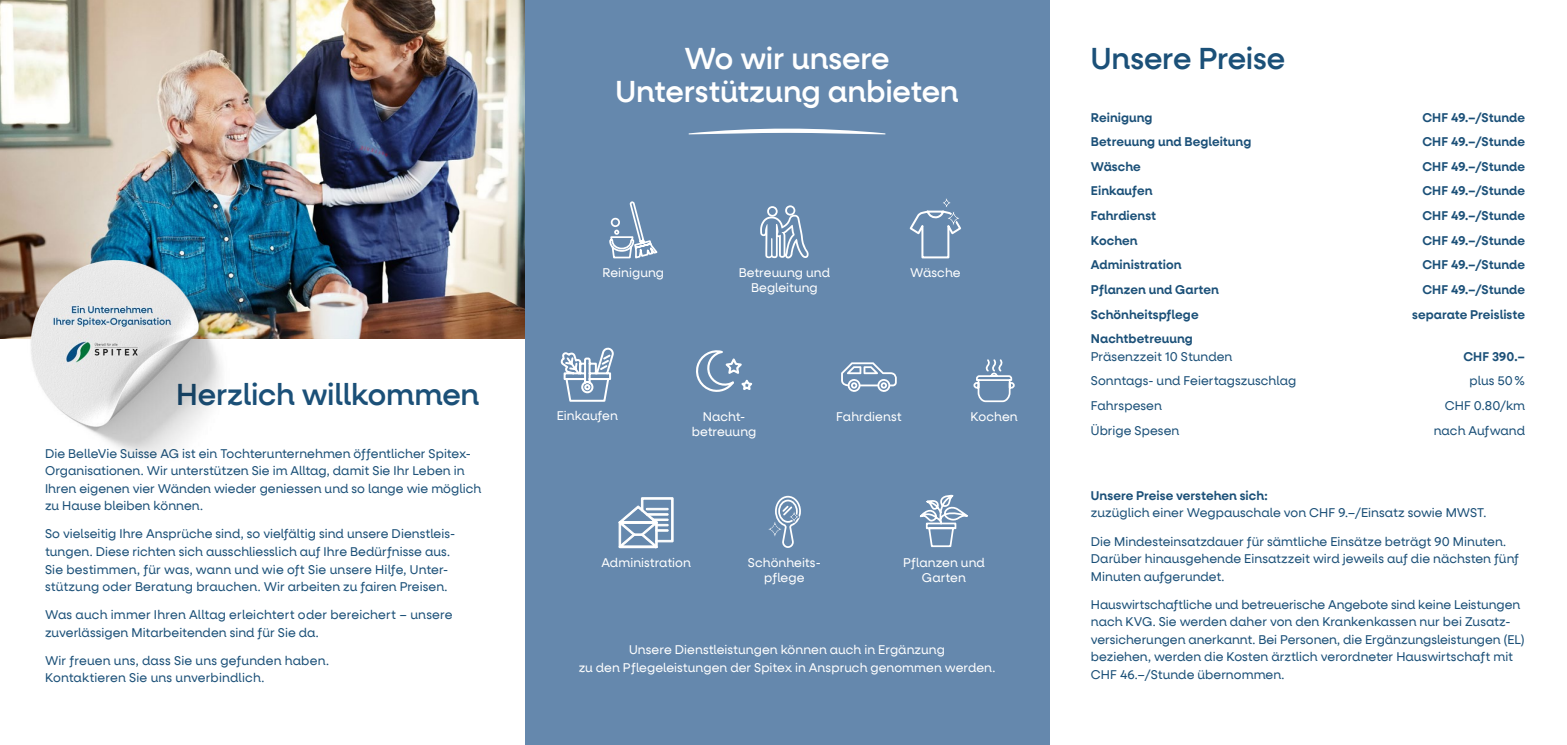
<style>
.page{position:relative;width:1567px;height:745px;background:#fff}
.page>*{position:absolute;margin:0;border:0;box-sizing:border-box;transform-origin:0 0}
.t1{font:500 30px/33.8px "Neulis Alt";letter-spacing:-.005em;color:#fff;text-align:center}
.t2{font:500 30px "Neulis Alt";letter-spacing:-.005em;color:#1b5078}
.t3{font:12.5px/17.5px "Neulis Alt";letter-spacing:.005em;color:#1b5078}
.t4{font:600 12.5px "Neulis Alt";letter-spacing:.01em;color:#1b5078}
.t5{font:12.5px/15px "Neulis Alt";letter-spacing:.005em;color:#fff;text-align:center}
</style>
<div class="page">
<img style="left:0;top:0;width:524px;height:338px">
<div style="left:524px;top:0;width:525px;height:744px;background:#6588ad"></div>
<svg style="left:688px;top:128px;width:197px;height:6px"></svg>
<svg style="left:909px;top:198px;width:52px;height:61px"></svg>
<svg style="left:768px;top:495px;width:33px;height:53px"></svg>
<svg style="left:841px;top:362px;width:55px;height:30px"></svg>
<svg style="left:973px;top:359px;width:42px;height:44px"></svg>
<svg style="left:560px;top:201px;width:98px;height:201px"></svg>
<svg style="left:920px;top:494px;width:48px;height:54px"></svg>
<svg style="left:696px;top:350px;width:57px;height:42px"></svg>
<svg style="left:760px;top:205px;width:48px;height:53px"></svg>
<svg style="left:618px;top:497px;width:55px;height:51px"></svg>
<img style="left:0;top:243px;width:242px;height:213px">
<h1 class="t1" style="left:615px;top:42px;width:344px">Wo wir unsere<br>Unterstützung anbieten</h1>
<h1 class="t2" style="left:176px;top:376px;width:304px">Herzlich willkommen</h1>
<p class="t5" style="left:602px;top:265px;width:63px">Reinigung</p>
<p class="t5" style="left:738px;top:265px;width:93px">Betreuung und<br>Begleitung</p>
<p class="t5" style="left:910px;top:265px;width:52px">Wäsche</p>
<p class="t5" style="left:556px;top:408px;width:63px">Einkaufen</p>
<p class="t5" style="left:970px;top:409px;width:48px">Kochen</p>
<p class="t5" style="left:836px;top:409px;width:67px">Fahrdienst</p>
<p class="t5" style="left:692px;top:409px;width:66px">Nacht&shy;betreuung</p>
<p class="t3" style="left:45px;top:444px;width:437px">Die BelleVie Suisse AG ist ein Tochterunternehmen öffentlicher Spitex-Organisationen. Wir unterstützen Sie im Alltag, damit Sie Ihr Leben in Ihren eigenen vier Wänden wieder geniessen und so lange wie möglich zu Hause bleiben können.</p>
<p class="t3" style="left:45px;top:525px;width:410px">So vielseitig Ihre Ansprüche sind, so vielfältig sind unsere Dienstleis&shy;tungen. Diese richten sich ausschliesslich auf Ihre Bedürfnisse aus.<br>Sie bestimmen, für was, wann und wie oft Sie unsere Hilfe, Unter&shy;stützung oder Beratung brauchen. Wir arbeiten zu fairen Preisen.</p>
<p class="t3" style="left:45px;top:606px;width:409px">Was auch immer Ihren Alltag erleichtert oder bereichert – unsere zuverlässigen Mitarbeitenden sind für Sie da.</p>
<p class="t3" style="left:45px;top:651px;width:285px">Wir freuen uns, dass Sie uns gefunden haben.<br>Kontaktieren Sie uns unverbindlich.</p>
<p class="t5" style="left:578px;top:640px;width:418px;line-height:17.5px">Unsere Dienstleistungen können auch in Ergänzung<br>zu den Pflegeleistungen der Spitex in Anspruch genommen werden.</p>
<p class="t5" style="left:903px;top:554px;width:83px">Pflanzen und<br>Garten</p>
<p class="t5" style="left:601px;top:554px;width:91px">Administration</p>
<p class="t5" style="left:748px;top:554px;width:74px">Schönheits&shy;pflege</p>
<h1 class="t2" style="left:1090px;top:41px;width:196px">Unsere Preise</h1>
<p class="t4" style="left:1090px;top:110px;width:63px">Reinigung</p>
<p class="t4" style="left:1422px;top:110px;width:104px">CHF 49.–/Stunde</p>
<p class="t4" style="left:1090px;top:134px;width:162px">Betreuung und Begleitung</p>
<p class="t4" style="left:1422px;top:134px;width:104px">CHF 49.–/Stunde</p>
<p class="t4" style="left:1090px;top:159px;width:51px">Wäsche</p>
<p class="t4" style="left:1422px;top:159px;width:104px">CHF 49.–/Stunde</p>
<p class="t4" style="left:1090px;top:184px;width:63px">Einkaufen</p>
<p class="t4" style="left:1422px;top:184px;width:104px">CHF 49.–/Stunde</p>
<p class="t4" style="left:1090px;top:208px;width:67px">Fahrdienst</p>
<p class="t4" style="left:1422px;top:208px;width:104px">CHF 49.–/Stunde</p>
<p class="t4" style="left:1090px;top:233px;width:48px">Kochen</p>
<p class="t4" style="left:1422px;top:233px;width:104px">CHF 49.–/Stunde</p>
<p class="t4" style="left:1090px;top:257px;width:92px">Administration</p>
<p class="t4" style="left:1422px;top:257px;width:104px">CHF 49.–/Stunde</p>
<p class="t4" style="left:1090px;top:282px;width:129px">Pflanzen und Garten</p>
<p class="t4" style="left:1422px;top:282px;width:104px">CHF 49.–/Stunde</p>
<p class="t4" style="left:1090px;top:307px;width:109px">Schönheitspflege</p>
<p class="t4" style="left:1411px;top:307px;width:114px">separate Preisliste</p>
<p class="t4" style="left:1090px;top:331px;width:103px">Nachtbetreuung</p>
<p class="t3" style="left:1090px;top:347px;width:143px">Präsenzzeit 10 Stunden</p>
<p class="t4" style="left:1463px;top:349px;width:63px">CHF 390.–</p>
<p class="t3" style="left:1090px;top:372px;width:207px">Sonntags- und Feiertagszuschlag</p>
<p class="t3" style="left:1469px;top:372px;width:57px">plus 50%</p>
<p class="t3" style="left:1090px;top:397px;width:72px">Fahrspesen</p>
<p class="t3" style="left:1444px;top:397px;width:82px">CHF 0.80/km</p>
<p class="t3" style="left:1090px;top:421px;width:90px">Übrige Spesen</p>
<p class="t3" style="left:1433px;top:421px;width:93px">nach Aufwand</p>
<p class="t4" style="left:1090px;top:488px;width:178px">Unsere Preise verstehen sich:</p>
<p class="t3" style="left:1090px;top:504px;width:397px">zuzüglich einer Wegpauschale von CHF 9.–/Einsatz sowie MWST.</p>
<p class="t3" style="left:1090px;top:532px;width:430px">Die Mindesteinsatzdauer für sämtliche Einsätze beträgt 90 Minuten.<br>Darüber hinausgehende Einsatzzeit wird jeweils auf die nächsten fünf<br>Minuten aufgerundet.</p>
<p class="t3" style="left:1090px;top:595px;width:435px">Hauswirtschaftliche und betreuerische Angebote sind keine Leistungen nach KVG. Sie werden daher von den Krankenkassen nur bei Zusatz&shy;versicherungen anerkannt. Bei Personen, die Ergänzungsleistungen (EL) beziehen, werden die Kosten ärztlich verordneter Hauswirtschaft mit CHF 46.–/Stunde übernommen.</p>
</div>
